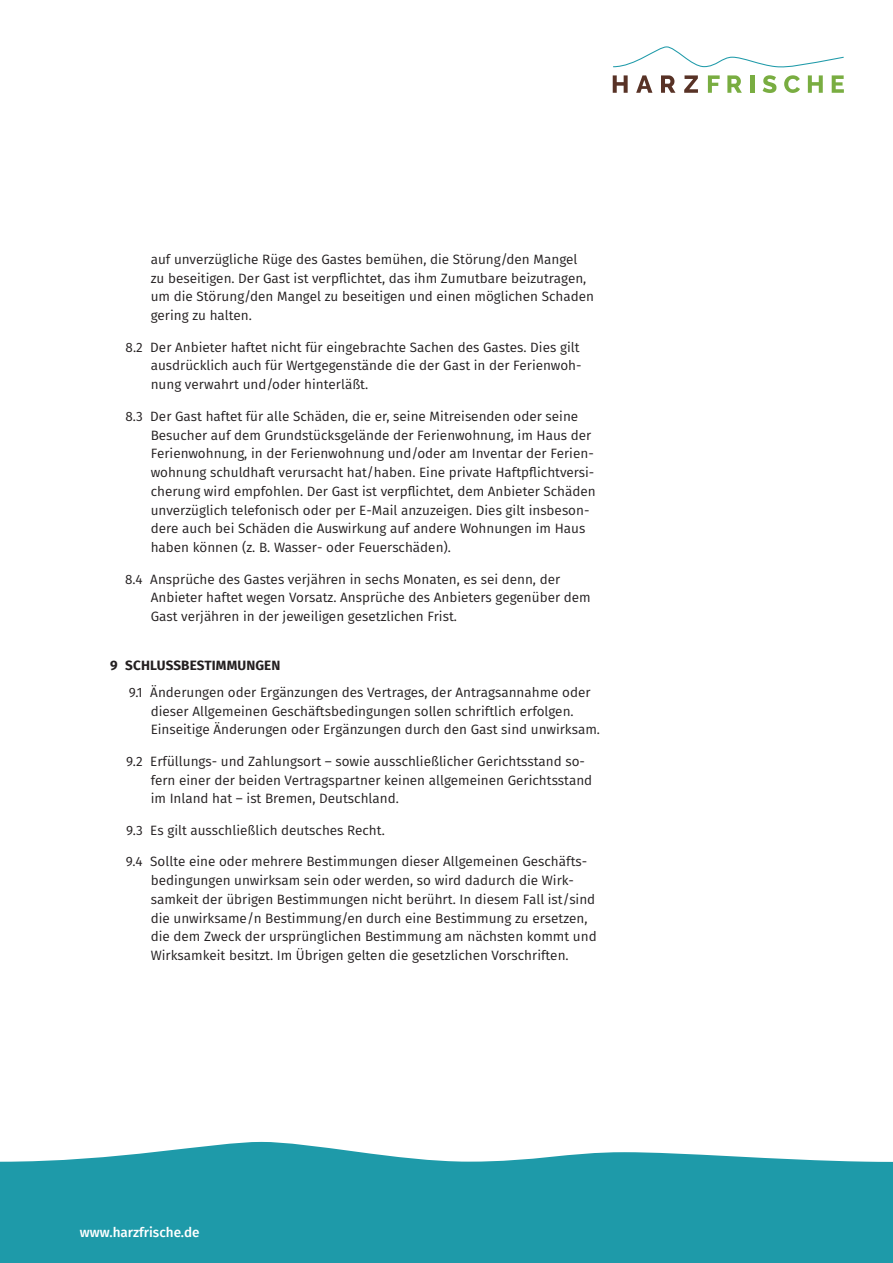
<style>
.page{position:relative;width:893px;height:1263px;background:#fff}
.page>*{position:absolute;margin:0;border:0;box-sizing:border-box;transform-origin:0 0}
.t1{font:13.5px/18.8px "Fira Sans";color:#231f20}
.t2{font:700 13.5px "Fira Sans";letter-spacing:.01em;color:#231f20}
.t3{font:500 13.5px "Fira Sans";color:#fff}
</style>
<div class="page">
<svg style="left:0;top:1142px;width:893px;height:121px;background:#36a4b2"></svg>
<svg style="left:708px;top:75px;width:12px;height:18px"></svg>
<svg style="left:727px;top:75px;width:15px;height:18px"></svg>
<hr style="left:750px;top:75px;width:4px;height:18px;background:#79ad41">
<svg style="left:763px;top:75px;width:13px;height:18px"></svg>
<svg style="left:784px;top:75px;width:16px;height:18px"></svg>
<svg style="left:808px;top:75px;width:15px;height:18px"></svg>
<svg style="left:832px;top:75px;width:12px;height:18px"></svg>
<svg style="left:613px;top:75px;width:15px;height:18px"></svg>
<svg style="left:636px;top:75px;width:16px;height:18px"></svg>
<svg style="left:661px;top:75px;width:14px;height:18px"></svg>
<svg style="left:684px;top:75px;width:14px;height:18px"></svg>
<svg style="left:613px;top:46px;width:231px;height:22px"></svg>
<p class="t1" style="left:151px;top:250px;width:445px">auf unverzügliche Rüge des Gastes bemühen, die Störung/den Mangel zu beseitigen. Der Gast ist verpflichtet, das ihm Zumutbare beizutragen, um die Störung/den Mangel zu beseitigen und einen möglichen Schaden gering zu halten.</p>
<p class="t1" style="left:151px;top:337px;width:431px;text-align:justify;text-indent:-25px">8.2 Der Anbieter haftet nicht für eingebrachte Sachen des Gastes. Dies gilt ausdrücklich auch für Wertgegenstände die der Gast in der Ferienwoh&shy;nung verwahrt und/oder hinterläßt.</p>
<p class="t1" style="left:151px;top:406px;width:447px;text-indent:-25px">8.3 Der Gast haftet für alle Schäden, die er, seine Mitreisenden oder seine Besucher auf dem Grundstücksgelände der Ferienwohnung, im Haus der Ferienwohnung, in der Ferienwohnung und/oder am Inventar der Ferien&shy;wohnung schuldhaft verursacht hat/haben. Eine private Haftpflichtversi&shy;cherung wird empfohlen. Der Gast ist verpflichtet, dem Anbieter Schäden unverzüglich telefonisch oder per E-Mail anzuzeigen. Dies gilt insbeson&shy;dere auch bei Schäden die Auswirkung auf andere Wohnungen im Haus haben können (z. B. Wasser- oder Feuerschäden).</p>
<p class="t1" style="left:151px;top:569px;width:442px;text-indent:-26px">8.4 Ansprüche des Gastes verjähren in sechs Monaten, es sei denn, der<br>Anbieter haftet wegen Vorsatz. Ansprüche des Anbieters gegenüber dem<br>Gast verjähren in der jeweiligen gesetzlichen Frist.</p>
<p class="t2" style="left:110px;top:653px;width:172px">9 SCHLUSSBESTIMMUNGEN</p>
<p class="t1" style="left:151px;top:682px;width:451px;text-indent:-22px">9.1 Änderungen oder Ergänzungen des Vertrages, der Antragsannahme oder dieser Allgemeinen Geschäftsbedingungen sollen schriftlich erfolgen.<br>Einseitige Änderungen oder Ergänzungen durch den Gast sind unwirksam.</p>
<p class="t1" style="left:151px;top:751px;width:443px;text-indent:-25px">9.2 Erfüllungs- und Zahlungsort – sowie ausschließlicher Gerichtsstand so&shy;fern einer der beiden Vertragspartner keinen allgemeinen Gerichtsstand im Inland hat – ist Bremen, Deutschland.</p>
<p class="t1" style="left:126px;top:820px;width:260px">9.3 Es gilt ausschließlich deutsches Recht.</p>
<p class="t1" style="left:151px;top:852px;width:447px;text-indent:-25px">9.4 Sollte eine oder mehrere Bestimmungen dieser Allgemeinen Geschäfts&shy;bedingungen unwirksam sein oder werden, so wird dadurch die Wirk&shy;samkeit der übrigen Bestimmungen nicht berührt. In diesem Fall ist/sind die unwirksame/n Bestimmung/en durch eine Bestimmung zu ersetzen, die dem Zweck der ursprünglichen Bestimmung am nächsten kommt und Wirksamkeit besitzt. Im Übrigen gelten die gesetzlichen Vorschriften.</p>
<p class="t3" style="left:80px;top:1222px;width:121px">www.harzfrische.de</p>
</div>
